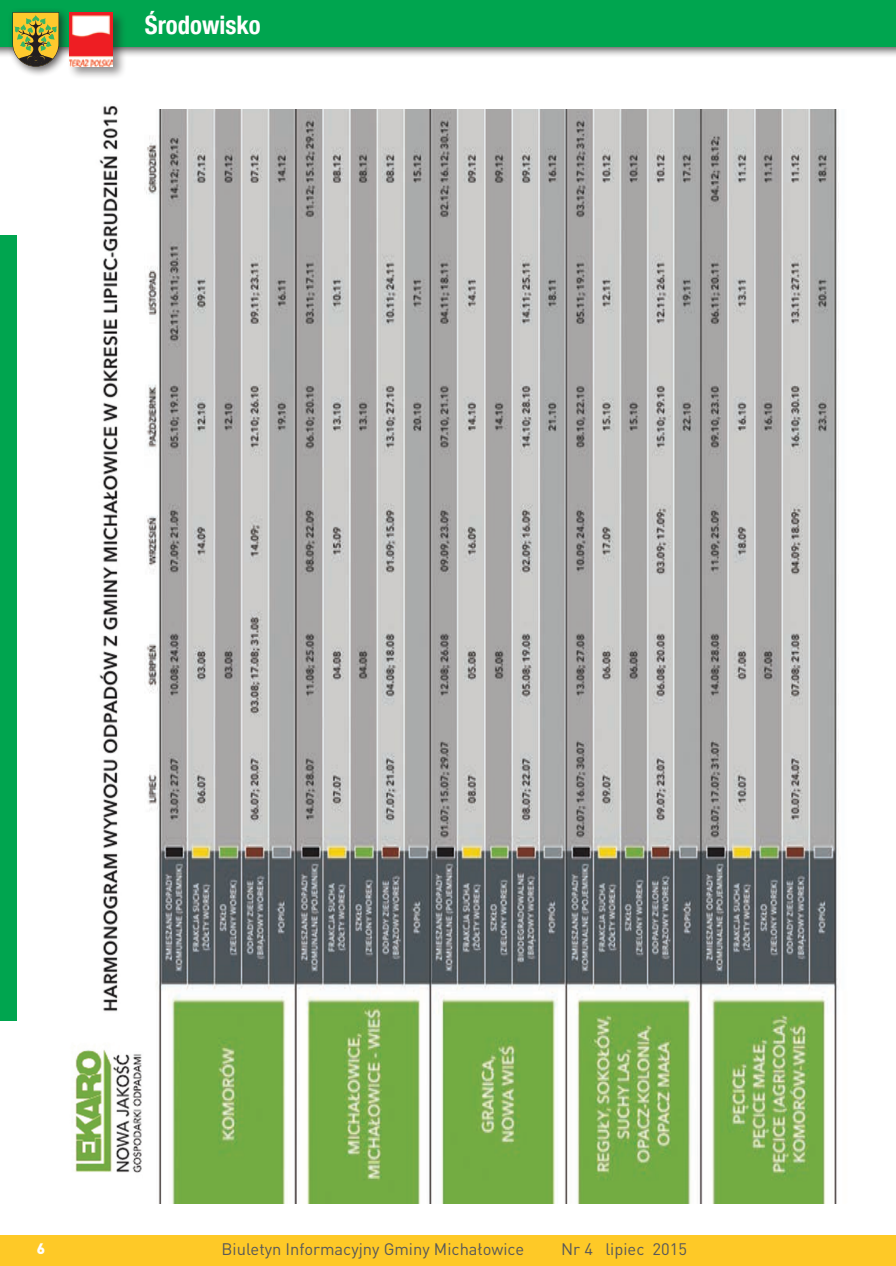
<style>
.page{position:relative;width:896px;height:1266px;background:#fff}
.page>*{position:absolute;margin:0;border:0;box-sizing:border-box;transform-origin:0 0}
.t1{font:700 condensed 25.5px "Helvetica Neue LT Com";color:#fff}
.t2{font:16.5px "DIN Pro";color:#57585a}
.t3{font:900 15px "DIN";color:#fff}
</style>
<div class="page">
<div style="left:0;top:235px;width:17px;height:785px;background:#00a54f"></div>
<div style="left:0;top:0;width:895px;height:58px;background:#231f20;opacity:.75"></div>
<div style="left:0;top:0;width:895px;height:47px;background:#00a54f"></div>
<div style="left:0;top:1234px;width:895px;height:31px;background:#fec927"></div>
<div style="left:8px;top:8px;width:62px;height:69px;background:#231f20;opacity:.75"></div>
<svg style="left:13px;top:13px;width:46px;height:53px;background:#ac9e3c"></svg>
<div style="left:67px;top:10px;width:60px;height:70px;background:#231f20;opacity:.5"></div>
<img style="left:69px;top:13px;width:44px;height:53px">
<img style="left:144px;top:109px;width:695px;height:1093px">
<img style="left:75px;top:105px;width:67px;height:1068px">
<h1 class="t1" style="left:145px;top:10px;width:117px">Środowisko</h1>
<p class="t3" style="left:37px;top:1238px;width:10px">6</p>
<p class="t2" style="left:221px;top:1237px;width:304px">Biuletyn Informacyjny Gminy Michałowice</p>
<p class="t2" style="left:561px;top:1237px;width:127px">Nr 4 lipiec 2015</p>
</div>
